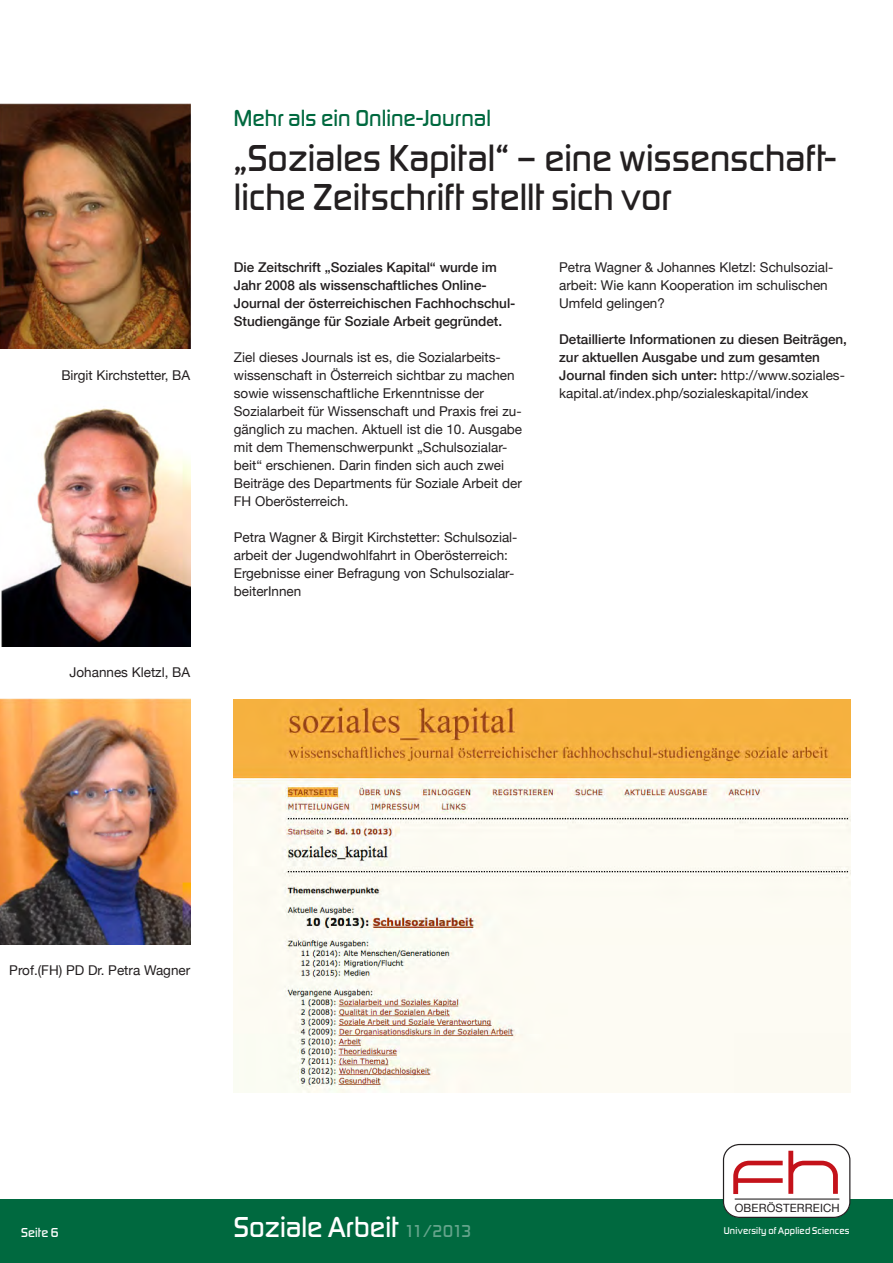
<style>
.page{position:relative;width:893px;height:1263px;background:#fff}
.page>*{position:absolute;margin:0;border:0;box-sizing:border-box;transform-origin:0 0}
.t1{font:500 39px/39px "Digital Sans EF";letter-spacing:.005em;color:#231f20}
.t2{font:500 30px "Digital Sans EF";color:#fff}
.t3{font:500 24px "Digital Sans EF";color:#00693f}
.t4{font:13.5px/18px "Helvetica Neue";color:#231f20}
.t5{font:500 13.5px/18px "Helvetica Neue";color:#231f20}
.t6{font:500 13.5px "Digital Sans EF";letter-spacing:.005em;color:#fff}
.t7{font:11.4px "Helvetica Neue";letter-spacing:.015em;color:#231f20}
.t8{font:500 10.2px "Digital Sans EF";letter-spacing:.02em;color:#fff}
.s1{font-weight:400}
.s2{font-size:18px;color:#64a48b}
</style>
<div class="page">
<img style="left:234px;top:699px;width:616px;height:393px">
<div style="left:0;top:1199px;width:893px;height:64px;background:#00693f"></div>
<div style="left:723px;top:1144px;width:127px;height:73px;background:#fff;border-radius:16px"></div>
<div style="left:723px;top:1144px;width:127px;height:74px;border:1px solid #231f20;border-radius:16px"></div>
<svg style="left:733px;top:1151px;width:105px;height:43px"></svg>
<hr style="left:735px;top:1198px;width:104px;height:1px;background:#231f20">
<img style="left:0;top:103px;width:190px;height:246px">
<img style="left:1px;top:408px;width:189px;height:238px">
<img style="left:0;top:699px;width:190px;height:245px">
<p class="t4" style="left:61px;top:365px;width:130px">Birgit Kirchstetter, BA</p>
<p class="t4" style="left:70px;top:662px;width:122px">Johannes Kletzl, BA</p>
<h3 class="t3" style="left:234px;top:104px;width:259px">Mehr als ein Online-Journal</h3>
<h1 class="t1" style="left:234px;top:138px;width:603px">„Soziales Kapital“ – eine wissenschaft&shy;liche Zeitschrift stellt sich vor</h1>
<p class="t5" style="left:234px;top:258px;width:283px">Die Zeitschrift „Soziales Kapital“ wurde im Jahr 2008 als wissenschaftliches Online-Journal der österreichischen Fachhochschul-Studiengänge für Soziale Arbeit gegründet.</p>
<p class="t4" style="left:234px;top:347px;width:290px">Ziel dieses Journals ist es, die Sozialarbeits&shy;wissenschaft in Österreich sichtbar zu machen sowie wissenschaftliche Erkenntnisse der Sozialarbeit für Wissenschaft und Praxis frei zu&shy;gänglich zu machen. Aktuell ist die 10. Ausgabe mit dem Themenschwerpunkt „Schulsozialar&shy;beit“ erschienen. Darin finden sich auch zwei Beiträge des Departments für Soziale Arbeit der FH Oberösterreich.</p>
<p class="t4" style="left:234px;top:527px;width:285px">Petra Wagner &amp; Birgit Kirchstetter: Schulsozial&shy;arbeit der Jugendwohlfahrt in Oberösterreich:<br>Ergebnisse einer Befragung von Schulsozialar&shy;beiterInnen</p>
<p class="t4" style="left:559px;top:257px;width:276px">Petra Wagner &amp; Johannes Kletzl: Schulsozial&shy;arbeit: Wie kann Kooperation im schulischen<br>Umfeld gelingen?</p>
<p class="t5" style="left:559px;top:330px;width:289px">Detaillierte Informationen zu diesen Beiträgen, zur aktuellen Ausgabe und zum gesamten Journal finden sich unter: <span class="s1">http://www.soziales&shy;kapital.at/index.php/sozialeskapital/index</span></p>
<p class="t4" style="left:9px;top:960px;width:183px">Prof.(FH) PD Dr. Petra Wagner</p>
<p class="t7" style="left:735px;top:1198px;width:107px">OBERÖSTERREICH</p>
<p class="t6" style="left:21px;top:1224px;width:39px">Seite 6</p>
<h2 class="t2" style="left:234px;top:1209px;width:239px">Soziale Arbeit <span class="s2">11/2013</span></h2>
<p class="t8" style="left:724px;top:1225px;width:127px">University of Applied Sciences</p>
</div>
